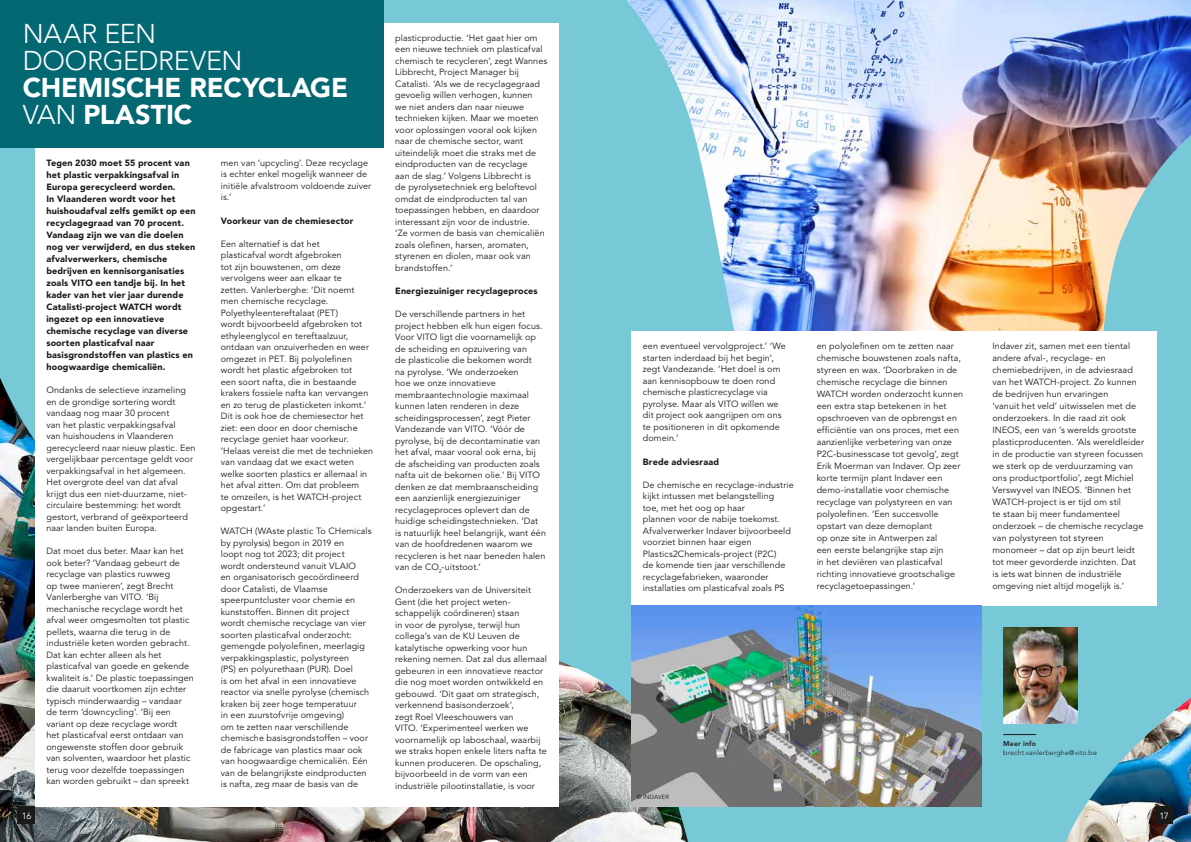
<style>
.page{position:relative;width:1191px;height:842px;background:#fff}
.page>*{position:absolute;margin:0;border:0;box-sizing:border-box;transform-origin:0 0}
.t1{font:900 27px/27px "Avenir LT Std";letter-spacing:-.01em;color:#fff}
.t2{font:300 27px/27px "Avenir LT Std";letter-spacing:-.01em;color:#fff}
.t3{font:9px/11.5px "Avenir LT Std";letter-spacing:.01em;color:#1a1a18}
.t4{font:900 9px/12px "Avenir LT Std";letter-spacing:.015em;color:#1a1a18}
.t5{font:9px "Avenir LT Std";color:#fff}
.t6{font:300 7px "Avenir LT Std";letter-spacing:.025em;color:#1a1a18}
.t7{font:800 7px "Avenir LT Std";letter-spacing:.025em;color:#1a1a18}
.t8{font:6px "Avenir LT Std";letter-spacing:.015em;color:#1a1a18}
.s1{font-weight:300}
</style>
<div class="page">
<img style="left:0;top:0;width:1191px;height:842px">
<div style="left:35px;top:147px;width:175px;height:659px;background:#fff"></div>
<div style="left:209px;top:147px;width:175px;height:659px;background:#fff"></div>
<div style="left:384px;top:23px;width:175px;height:783px;background:#fff"></div>
<div style="left:631px;top:331px;width:174px;height:274px;background:#fff"></div>
<div style="left:805px;top:331px;width:176px;height:278px;background:#fff"></div>
<div style="left:981px;top:331px;width:175px;height:274px;background:#fff"></div>
<div style="left:0;top:0;width:384px;height:147px;background:#046873"></div>
<div style="left:1155px;top:806px;width:17px;height:18px;background:#1a1a18"></div>
<div style="left:18px;top:806px;width:17px;height:18px;background:#1a1a18"></div>
<img style="left:1003px;top:628px;width:74px;height:95px">
<hr style="left:1003px;top:734px;width:33px;height:1px;background:#1a1a18">
<img style="left:631px;top:605px;width:350px;height:202px">
<h1 class="t2" style="left:23px;top:20px;width:221px">NAAR EEN<br>DOORGEDREVEN</h1>
<h1 class="t1" style="left:23px;top:74px;width:327px">CHEMISCHE RECYCLAGE<br><span class="s1">VAN</span> PLASTIC</h1>
<p class="t4" style="left:46px;top:156px;width:151px">Tegen 2030 moet 55 procent van het plastic verpakkingsafval in<br>Europa gerecycleerd worden.<br>In Vlaanderen wordt voor het huishoudafval zelfs gemikt op een recyclagegraad van 70 procent.<br>Vandaag zijn we van die doelen nog ver verwijderd, en dus steken afvalverwerkers, chemische bedrijven en kennisorganisaties zoals VITO een tandje bij. In het kader van het vier jaar durende<br>Catalisti-project WATCH wordt ingezet op een innovatieve chemische recyclage van diverse soorten plasticafval naar basisgrondstoffen van plastics en hoogwaardige chemicaliën.</p>
<p class="t3" style="left:46px;top:384px;width:151px">Ondanks de selectieve inzameling en de grondige sortering wordt vandaag nog maar 30 procent<br>van het plastic verpakkingsafval<br>van huishoudens in Vlaanderen gerecycleerd naar nieuw plastic. Een vergelijkbaar percentage geldt voor verpakkingsafval in het algemeen.<br>Het overgrote deel van dat afval krijgt dus een niet-duurzame, niet&shy;circulaire bestemming: het wordt gestort, verbrand of geëxporteerd naar landen buiten Europa.</p>
<p class="t3" style="left:46px;top:545px;width:149px">Dat moet dus beter. Maar kan het ook beter? ‘Vandaag gebeurt de recyclage van plastics ruwweg<br>op twee manieren’, zegt Brecht Vanlerberghe van VITO. ‘Bij mechanische recyclage wordt het afval weer omgesmolten tot plastic pellets, waarna die terug in de industriële keten worden gebracht.<br>Dat kan echter alleen als het plasticafval van goede en gekende kwaliteit is.’ De plastic toepassingen die daaruit voortkomen zijn echter typisch minderwaardig – vandaar de term ‘downcycling’. ‘Bij een variant op deze recyclage wordt<br>het plasticafval eerst ontdaan van ongewenste stoffen door gebruik van solventen, waardoor het plastic terug voor dezelfde toepassingen kan worden gebruikt – dan spreekt</p>
<p class="t3" style="left:221px;top:157px;width:152px">men van ‘upcycling’. Deze recyclage is echter enkel mogelijk wanneer de initiële afvalstroom voldoende zuiver is.’</p>
<p class="t4" style="left:221px;top:214px;width:134px">Voorkeur van de chemiesector</p>
<p class="t3" style="left:221px;top:238px;width:154px">Een alternatief is dat het<br>plasticafval wordt afgebroken<br>tot zijn bouwstenen, om deze vervolgens weer aan elkaar te<br>zetten. Vanlerberghe: ‘Dit noemt men chemische recyclage.<br>Polyethyleentereftalaat (PET)<br>wordt bijvoorbeeld afgebroken tot ethyleenglycol en tereftaalzuur, ontdaan van onzuiverheden en weer omgezet in PET. Bij polyolefinen wordt het plastic afgebroken tot<br>een soort nafta, die in bestaande krakers fossiele nafta kan vervangen en zo terug de plasticketen inkomt.’<br>Dit is ook hoe de chemiesector het ziet: een door en door chemische recyclage geniet haar voorkeur. ‘Helaas vereist die met de technieken van vandaag dat we exact weten welke soorten plastics er allemaal in het afval zitten. Om dat probleem<br>te omzeilen, is het WATCH-project opgestart.’</p>
<p class="t3" style="left:221px;top:526px;width:152px">WATCH (WAste plastic To CHemicals by pyrolysis) begon in 2019 en<br>loopt nog tot 2023; dit project<br>wordt ondersteund vanuit VLAIO<br>en organisatorisch gecoördineerd door Catalisti, de Vlaamse speerpuntcluster voor chemie en kunststoffen. Binnen dit project wordt chemische recyclage van vier soorten plasticafval onderzocht: gemengde polyolefinen, meerlagig verpakkingsplastic, polystyreen<br>(PS) en polyurethaan (PUR). Doel<br>is om het afval in een innovatieve reactor via snelle pyrolyse (chemisch kraken bij zeer hoge temperatuur<br>in een zuurstofvrije omgeving)<br>om te zetten naar verschillende chemische basisgrondstoffen – voor de fabricage van plastics maar ook van hoogwaardige chemicaliën. Eén van de belangrijkste eindproducten is nafta, zeg maar de basis van de</p>
<p class="t3" style="left:395px;top:32px;width:154px">plasticproductie. ‘Het gaat hier om een nieuwe techniek om plasticafval chemisch te recycleren’, zegt Wannes Libbrecht, Project Manager bij Catalisti. ‘Als we de recyclagegraad gevoelig willen verhogen, kunnen<br>we niet anders dan naar nieuwe technieken kijken. Maar we moeten voor oplossingen vooral ook kijken naar de chemische sector, want uiteindelijk moet die straks met de eindproducten van de recyclage<br>aan de slag.’ Volgens Libbrecht is<br>de pyrolysetechniek erg beloftevol omdat de eindproducten tal van toepassingen hebben, en daardoor interessant zijn voor de industrie.<br>‘Ze vormen de basis van chemicaliën zoals olefinen, harsen, aromaten, styrenen en diolen, maar ook van brandstoffen.’</p>
<p class="t4" style="left:395px;top:285px;width:144px">Energiezuiniger recyclageproces</p>
<p class="t3" style="left:395px;top:309px;width:152px">De verschillende partners in het project hebben elk hun eigen focus.<br>Voor VITO ligt die voornamelijk op de scheiding en opzuivering van<br>de plasticolie die bekomen wordt<br>na pyrolyse. ‘We onderzoeken<br>hoe we onze innovatieve membraantechnologie maximaal kunnen laten renderen in deze scheidingsprocessen’, zegt Pieter<br>Vandezande van VITO. ‘Vóór de pyrolyse, bij de decontaminatie van het afval, maar vooral ook erna, bij de afscheiding van producten zoals nafta uit de bekomen olie.’ Bij VITO denken ze dat membraanscheiding een aanzienlijk energiezuiniger recyclageproces oplevert dan de huidige scheidingstechnieken. ‘Dat is natuurlijk heel belangrijk, want één van de hoofdredenen waarom we recycleren is het naar beneden halen van de CO<sub>2</sub>-uitstoot.’</p>
<p class="t3" style="left:395px;top:585px;width:153px">Onderzoekers van de Universiteit Gent (die het project weten&shy;schappelijk coördineren) staan<br>in voor de pyrolyse, terwijl hun collega’s van de KU Leuven de katalytische opwerking voor hun rekening nemen. Dat zal dus allemaal gebeuren in een innovatieve reactor die nog moet worden ontwikkeld en gebouwd. ‘Dit gaat om strategisch, verkennend basisonderzoek’,<br>zegt Roel Vleeschouwers van<br>VITO. ‘Experimenteel werken we voornamelijk op laboschaal, waarbij we straks hopen enkele liters nafta te kunnen produceren. De opschaling, bijvoorbeeld in de vorm van een industriële pilootinstallatie, is voor</p>
<p class="t3" style="left:643px;top:341px;width:144px">een eventueel vervolgproject.’ ‘We starten inderdaad bij het begin’, zegt Vandezande. ‘Het doel is om aan kennisopbouw te doen rond chemische plasticrecyclage via pyrolyse. Maar als VITO willen we dit project ook aangrijpen om ons te positioneren in dit opkomende domein.’</p>
<p class="t4" style="left:643px;top:456px;width:78px">Brede adviesraad</p>
<p class="t3" style="left:643px;top:479px;width:152px">De chemische en recyclage-industrie kijkt intussen met belangstelling<br>toe, met het oog op haar<br>plannen voor de nabije toekomst.<br>Afvalverwerker Indaver bijvoorbeeld voorziet binnen haar eigen Plastics2Chemicals-project (P2C)<br>de komende tien jaar verschillende recyclagefabrieken, waaronder installaties om plasticafval zoals PS</p>
<p class="t3" style="left:816px;top:340px;width:148px;line-height:12px">en polyolefinen om te zetten naar chemische bouwstenen zoals nafta, styreen en wax. ‘Doorbraken in de chemische recyclage die binnen<br>WATCH worden onderzocht kunnen een extra stap betekenen in het opschroeven van de opbrengst en efficiëntie van ons proces, met een aanzienlijke verbetering van onze<br>P2C-businesscase tot gevolg’, zegt<br>Erik Moerman van Indaver. Op zeer korte termijn plant Indaver een demo-installatie voor chemische recyclage van polystyreen en van polyolefinen. ‘Een succesvolle opstart van deze demoplant<br>op onze site in Antwerpen zal<br>een eerste belangrijke stap zijn<br>in het deviëren van plasticafval richting innovatieve grootschalige recyclagetoepassingen.’</p>
<p class="t3" style="left:992px;top:340px;width:153px;line-height:12px">Indaver zit, samen met een tiental andere afval-, recyclage- en chemiebedrijven, in de adviesraad van het WATCH-project. Zo kunnen de bedrijven hun ervaringen<br>‘vanuit het veld’ uitwisselen met de onderzoekers. In die raad zit ook INEOS, een van ’s werelds grootste plasticproducenten. ‘Als wereldleider in de productie van styreen focussen we sterk op de verduurzaming van ons productportfolio’, zegt Michiel Verswyvel van INEOS. ‘Binnen het WATCH-project is er tijd om stil<br>te staan bij meer fundamenteel onderzoek – de chemische recyclage van polystyreen tot styreen monomeer – dat op zijn beurt leidt tot meer gevorderde inzichten. Dat is iets wat binnen de industriële omgeving niet altijd mogelijk is.’</p>
<p class="t8" style="left:636px;top:793px;width:34px">© INDAVER</p>
<p class="t7" style="left:1003px;top:739px;width:34px">Meer info</p>
<p class="t6" style="left:1003px;top:748px;width:95px">brecht.vanlerberghe@vito.be</p>
<p class="t5" style="left:22px;top:811px;width:11px">16</p>
<p class="t5" style="left:1159px;top:810px;width:11px">17</p>
<p class="t5" style="left:1162px;top:811px;width:11px">17</p>
</div>
